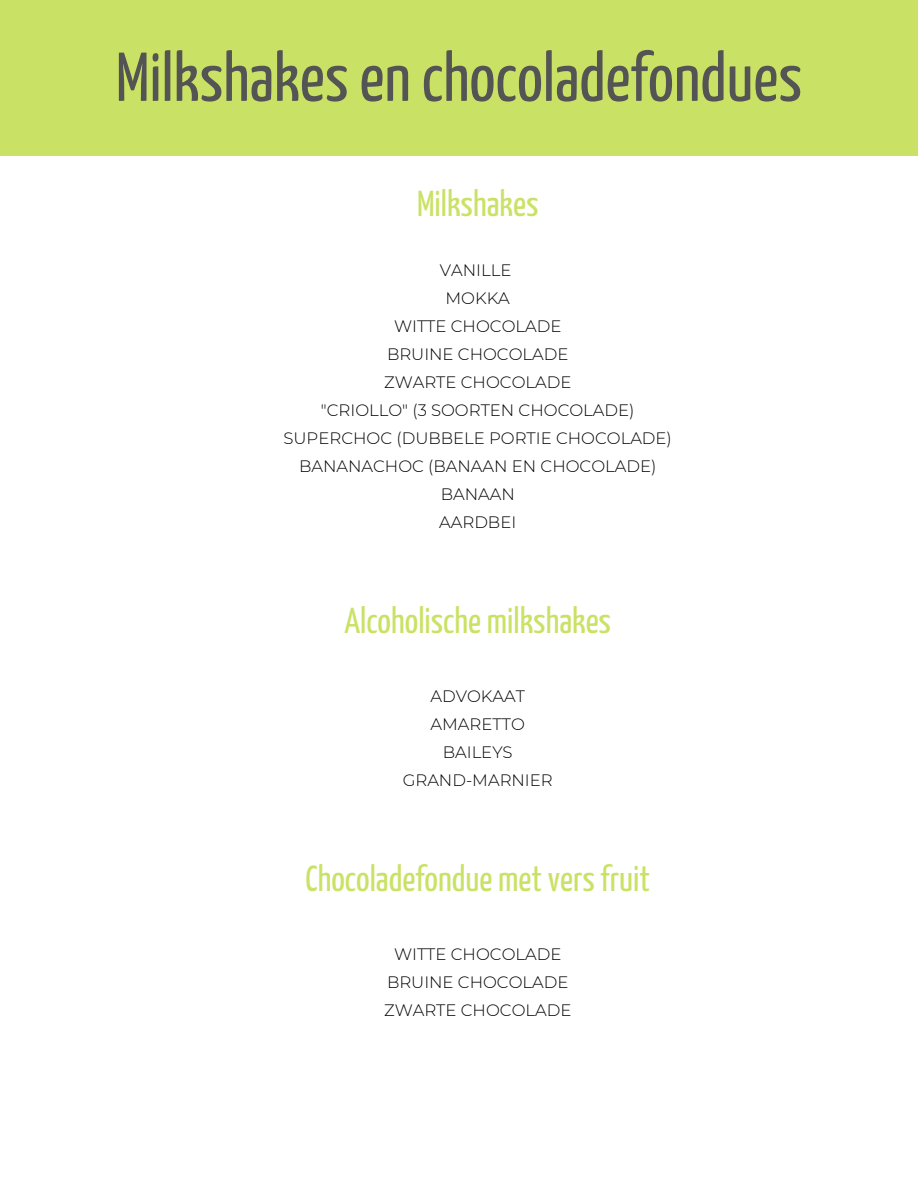
<style>
.page{position:relative;width:918px;height:1188px;background:#fff}
.page>*{position:absolute;margin:0;border:0;box-sizing:border-box;transform-origin:0 0}
.t1{font:69px "Yanone Kaffeesatz";color:#545454}
.t2{font:36px "Yanone Kaffeesatz";color:#c9e265}
.t3{font:300 16.5px "Montserrat";color:#000}
</style>
<div class="page">
<div style="left:0;top:0;width:918px;height:155px;background:#c9e265"></div>
<p class="t1" style="left:116px;top:50px;width:688px">Milkshakes en chocoladefondues</p>
<p class="t2" style="left:417px;top:190px;width:123px">Milkshakes</p>
<p class="t3" style="left:440px;top:260px;width:73px">VANILLE</p>
<p class="t3" style="left:446px;top:288px;width:66px">MOKKA</p>
<p class="t3" style="left:394px;top:316px;width:169px">WITTE CHOCOLADE</p>
<p class="t3" style="left:387px;top:344px;width:183px">BRUINE CHOCOLADE</p>
<p class="t3" style="left:384px;top:372px;width:189px">ZWARTE CHOCOLADE</p>
<p class="t3" style="left:321px;top:400px;width:315px">"CRIOLLO" (3 SOORTEN CHOCOLADE)</p>
<p class="t3" style="left:284px;top:428px;width:390px">SUPERCHOC (DUBBELE PORTIE CHOCOLADE)</p>
<p class="t3" style="left:299px;top:456px;width:359px">BANANACHOC (BANAAN EN CHOCOLADE)</p>
<p class="t3" style="left:441px;top:484px;width:76px">BANAAN</p>
<p class="t3" style="left:439px;top:512px;width:79px">AARDBEI</p>
<p class="t2" style="left:344px;top:606px;width:268px">Alcoholische milkshakes</p>
<p class="t3" style="left:430px;top:686px;width:96px">ADVOKAAT</p>
<p class="t3" style="left:431px;top:714px;width:96px">AMARETTO</p>
<p class="t3" style="left:443px;top:742px;width:71px">BAILEYS</p>
<p class="t3" style="left:403px;top:770px;width:152px">GRAND-MARNIER</p>
<p class="t2" style="left:305px;top:864px;width:346px">Chocoladefondue met vers fruit</p>
<p class="t3" style="left:394px;top:944px;width:169px">WITTE CHOCOLADE</p>
<p class="t3" style="left:387px;top:972px;width:183px">BRUINE CHOCOLADE</p>
<p class="t3" style="left:384px;top:1000px;width:189px">ZWARTE CHOCOLADE</p>
</div>
